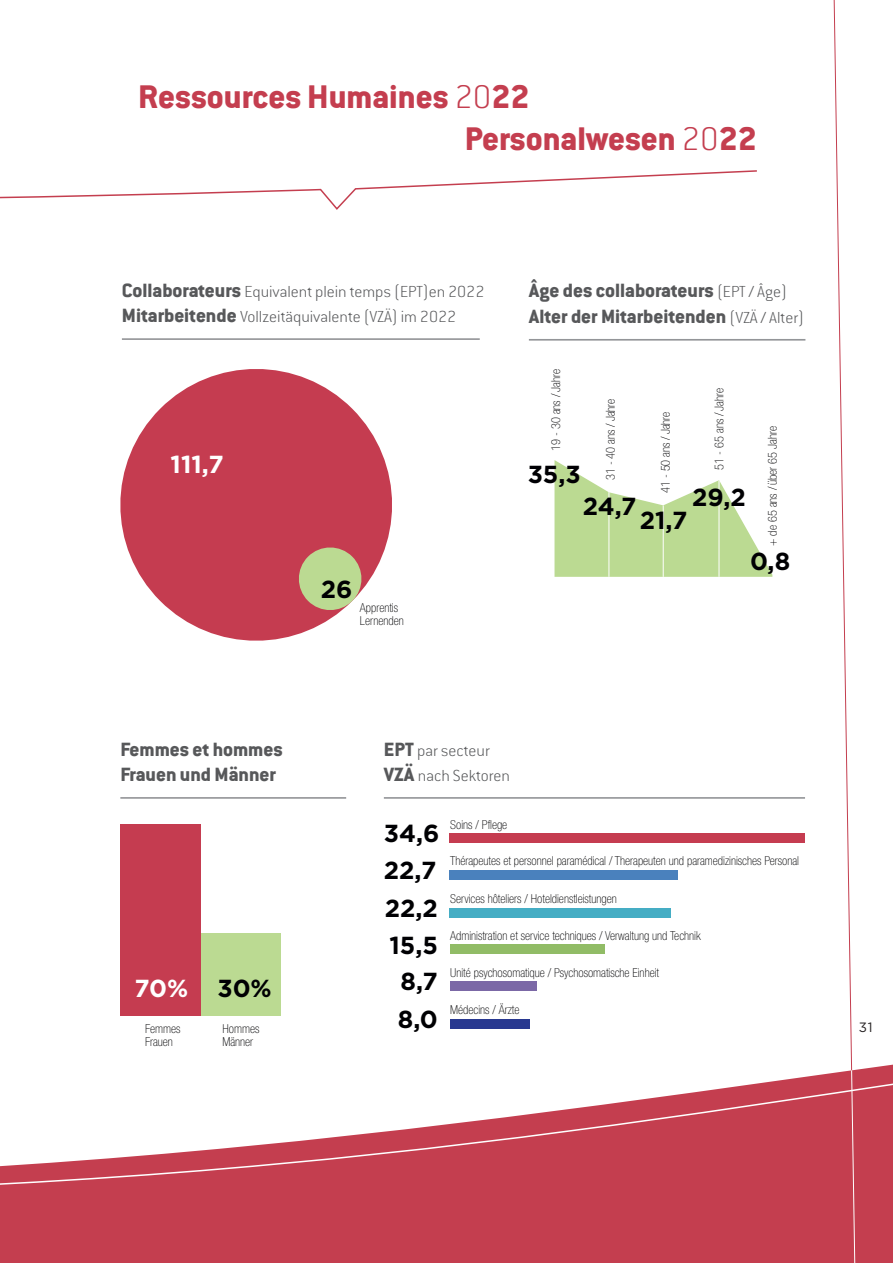
<style>
.page{position:relative;width:893px;height:1263px;background:#fff}
.page>*{position:absolute;margin:0;border:0;box-sizing:border-box;transform-origin:0 0}
.t1{font:700 36px/42px "Conduit ITC Extra";color:#c43e4f}
.t2{font:700 24.6px "Gotham";color:#000003}
.t3{font:700 24.6px "Gotham";color:#fff}
.t4{font:700 21.15px/25.3px "Conduit ITC Extra";color:#57585a}
.t5{font:300 17.55px/25.3px "Conduit ITC Extra";color:#57585a}
.t6{font:13.5px "Gotham";color:#231f20}
.t7{font:100 condensed 12.3px/12.9px "Helvetica Neue LT";color:#000003}
.s1{font-weight:300}
.s2{font-weight:700;font-size:21.15px}
.s3{font-weight:300;font-size:17.55px}
.s4{color:#000003}
</style>
<div class="page">
<svg style="left:0;top:170px;width:757px;height:40px"></svg>
<svg style="left:0;top:1064px;width:893px;height:199px;fill:#c43e4f"></svg>
<svg style="left:0;top:1078px;width:893px;height:143px"></svg>
<div style="left:201px;top:933px;width:80px;height:82px;background:#bbda92"></div>
<div style="left:120px;top:824px;width:81px;height:191px;background:#c53c50"></div>
<hr style="left:120px;top:797px;width:226px;height:2px;background:#939598">
<hr style="left:384px;top:797px;width:421px;height:2px;background:#939598">
<div style="left:450px;top:833px;width:355px;height:10px;background:#c53c50"></div>
<div style="left:450px;top:870px;width:228px;height:10px;background:#4a81bd"></div>
<div style="left:450px;top:908px;width:221px;height:9px;background:#45adc4"></div>
<div style="left:450px;top:944px;width:154px;height:10px;background:#91bc66"></div>
<div style="left:450px;top:981px;width:86px;height:10px;background:#7b68a6"></div>
<div style="left:450px;top:1019px;width:79px;height:9px;background:#283890"></div>
<hr style="left:529px;top:339px;width:276px;height:2px;background:#939598">
<svg style="left:554px;top:460px;width:218px;height:117px"></svg>
<hr style="left:609px;top:492px;width:1px;height:85px;background:#fff">
<hr style="left:663px;top:505px;width:1px;height:72px;background:#fff">
<hr style="left:719px;top:480px;width:1px;height:97px;background:#fff">
<svg style="left:120px;top:369px;width:272px;height:272px;fill:#c53c50"></svg>
<svg style="left:296px;top:544px;width:68px;height:69px;background:#c2af86"></svg>
<hr style="left:122px;top:338px;width:358px;height:2px;background:#939598">
<svg style="left:833px;top:0;width:23px;height:1263px"></svg>
<h1 class="t1" style="left:465px;top:74px;width:293px;text-indent:-327px">Ressources Humaines <span class="s1">20</span>22<br>Personalwesen <span class="s1">20</span>22</h1>
<h3 class="t5" style="left:122px;top:278px;width:364px"><span class="s2">Collaborateurs</span> Equivalent plein temps (EPT)en 2022<br><span class="s2">Mitarbeitende</span> Vollzeitäquivalente (VZÄ) im 2022</h3>
<h2 class="t3" style="left:171px;top:450px;width:54px">111,7</h2>
<h2 class="t2" style="left:321px;top:575px;width:33px">26</h2>
<p class="t7" style="left:360px;top:601px;width:45px">Apprentis<br>Lernenden</p>
<h3 class="t4" style="left:529px;top:278px;width:276px">Âge des collaborateurs <span class="s3">(EPT / Âge)<br></span>Alter der Mitarbeitenden <span class="s3">(VZÄ / Alter)</span></h3>
<p class="t7" style="left:549px;top:451px;width:83px;rotate:-90deg">19 - 30 ans / Jahre</p>
<p class="t7" style="left:713px;top:470px;width:83px;rotate:-90deg">51 - 65 ans / Jahre</p>
<p class="t7" style="left:604px;top:480px;width:83px;rotate:-90deg">31 - 40 ans / Jahre</p>
<p class="t7" style="left:659px;top:493px;width:83px;rotate:-90deg">41 - 50 ans / Jahre</p>
<h2 class="t2" style="left:528px;top:460px;width:55px">35,3</h2>
<h2 class="t2" style="left:692px;top:483px;width:55px">29,2</h2>
<h2 class="t2" style="left:583px;top:492px;width:55px">24,7</h2>
<h2 class="t2" style="left:640px;top:506px;width:49px">21,7</h2>
<p class="t7" style="left:766px;top:546px;width:121px;rotate:-90deg">+ de 65 ans / über 65 Jahre</p>
<h2 class="t2" style="left:750px;top:547px;width:42px">0,8</h2>
<h3 class="t4" style="left:120px;top:736px;width:164px">Femmes et hommes<br>Frauen und Männer</h3>
<h3 class="t5" style="left:384px;top:737px;width:128px"><span class="s2">EPT</span> par secteur<br><span class="s2">VZÄ</span> nach Sektoren</h3>
<h2 class="t3" style="left:134px;top:974px;width:139px">70% <span class="s4">30%</span></h2>
<p class="t7" style="left:145px;top:1022px;width:37px">Femmes<br>Frauen</p>
<p class="t7" style="left:222px;top:1022px;width:39px">Hommes<br>Männer</p>
<h2 class="t2" style="left:384px;top:819px;width:57px">34,6</h2>
<p class="t7" style="left:450px;top:818px;width:59px">Soins / Pflege</p>
<h2 class="t2" style="left:384px;top:856px;width:54px">22,7</h2>
<p class="t7" style="left:450px;top:854px;width:350px">Thérapeutes et personnel paramédical / Therapeuten und paramedizinisches Personal</p>
<h2 class="t2" style="left:385px;top:894px;width:55px">22,2</h2>
<p class="t7" style="left:450px;top:892px;width:168px">Services hôteliers / Hoteldienstleistungen</p>
<h2 class="t2" style="left:389px;top:930px;width:50px">15,5</h2>
<p class="t7" style="left:450px;top:929px;width:252px">Administration et service techniques / Verwaltung und Technik</p>
<h2 class="t2" style="left:401px;top:967px;width:39px">8,7</h2>
<p class="t7" style="left:450px;top:966px;width:210px">Unité psychosomatique / Psychosomatische Einheit</p>
<h2 class="t2" style="left:398px;top:1005px;width:42px">8,0</h2>
<p class="t7" style="left:450px;top:1003px;width:71px">Médecins / Ärzte</p>
<p class="t6" style="left:859px;top:1020px;width:15px">31</p>
</div>
